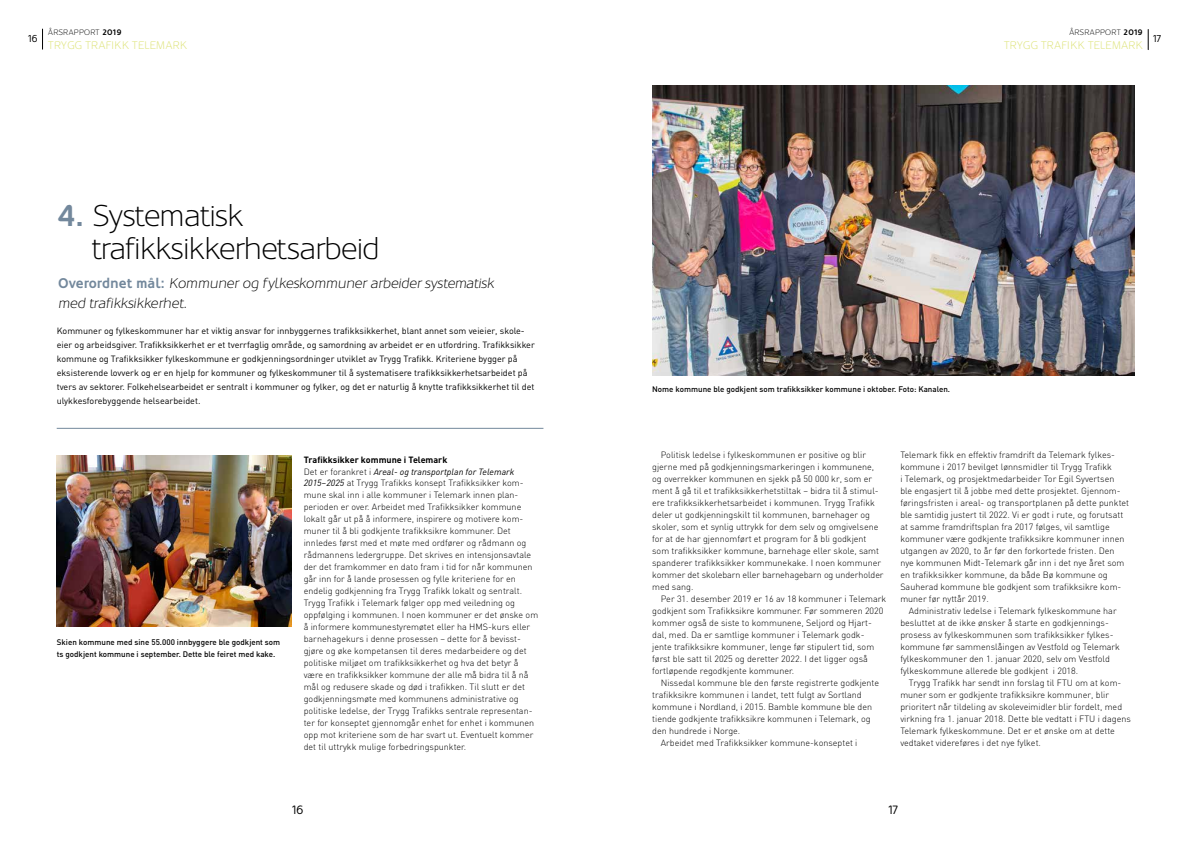
<style>
.page{position:relative;width:1191px;height:842px;background:#fff}
.page>*{position:absolute;margin:0;border:0;box-sizing:border-box;transform-origin:0 0}
.t1{font:300 30px/33px "Oblik";color:#000}
.t2{font:italic 300 14px/20px "Oblik";color:#000}
.t3{font:12px "Oblik";color:#000}
.t4{font:300 11px "Oblik";letter-spacing:.05em;color:#dbe16f}
.t5{font:10px "Oblik";color:#000}
.t6{font:300 9px/12px "DIN";color:#000}
.t7{font:9px/14px "DIN";color:#000}
.t8{font:italic 9px "DINOT";color:#000}
.t9{font:700 9px "DIN";color:#000}
.t10{font:500 8px/12px "DIN";color:#000}
.t11{font:300 8px "Oblik";letter-spacing:.05em;color:#000}
.s1{font-weight:700}
.s2{font-weight:700;color:#73889c}
.s3{font-weight:700;font-style:normal;color:#73889c}
.s4{font-family:"DIN";font-weight:300;font-style:normal}
.s5{font-family:"DINOT";font-weight:400;font-style:italic}
</style>
<div class="page">
<svg style="left:42px;top:29px;width:1px;height:20px"></svg>
<svg style="left:1148px;top:29px;width:1px;height:21px"></svg>
<hr style="left:57px;top:428px;width:486px;height:1px;background:#73889c">
<img style="left:57px;top:455px;width:235px;height:172px">
<img style="left:652px;top:85px;width:482px;height:291px">
<p class="t5" style="left:28px;top:33px;width:11px">16</p>
<p class="t11" style="left:48px;top:28px;width:75px">ÅRSRAPPORT <span class="s1">2019</span></p>
<p class="t4" style="left:48px;top:39px;width:140px">TRYGG TRAFIKK TELEMARK</p>
<p class="t11" style="left:1069px;top:28px;width:75px">ÅRSRAPPORT <span class="s1">2019</span></p>
<p class="t4" style="left:1004px;top:39px;width:140px">TRYGG TRAFIKK TELEMARK</p>
<p class="t5" style="left:1153px;top:33px;width:9px">17</p>
<h1 class="t1" style="left:92px;top:199px;width:289px;text-indent:-34px"><span class="s2">4.</span> Systematisk trafikksikkerhetsarbeid</h1>
<h2 class="t2" style="left:58px;top:273px;width:437px"><span class="s3">Overordnet mål:</span> Kommuner og fylkeskommuner arbeider systematisk med trafikksikkerhet.</h2>
<p class="t7" style="left:57px;top:323px;width:479px">Kommuner og fylkeskommuner har et viktig ansvar for innbyggernes trafikksikkerhet, blant annet som veieier, skole&shy;eier og arbeidsgiver. Trafikksikkerhet er et tverrfaglig område, og samordning av arbeidet er en utfordring. Trafikksikker kommune og Trafikksikker fylkeskommune er godkjenningsordninger utviklet av Trygg Trafikk. Kriteriene bygger på eksisterende lovverk og er en hjelp for kommuner og fylkeskommuner til å systematisere trafikksikkerhetsarbeidet på tvers av sektorer. Folkehelsearbeidet er sentralt i kommuner og fylker, og det er naturlig å knytte trafikksikkerhet til det ulykkesforebyggende helsearbeidet.</p>
<p class="t10" style="left:57px;top:636px;width:225px">Skien kommune med sine 55.000 innbyggere ble godkjent som ts godkjent kommune i september. Dette ble feiret med kake.</p>
<p class="t9" style="left:304px;top:453px;width:145px">Trafikksikker kommune i Telemark</p>
<p class="t8" style="left:304px;top:464px;width:212px"><span class="s4">Det er forankret i</span> Areal- og transportplan for Telemark</p>
<p class="t6" style="left:304px;top:477px;width:236px"><span class="s5">2015–2025</span> at Trygg Trafikks konsept Trafikksikker kom&shy;mune skal inn i alle kommuner i Telemark innen plan&shy;perioden er over. Arbeidet med Trafikksikker kommune lokalt går ut på å informere, inspirere og motivere kom&shy;muner til å bli godkjente trafikksikre kommuner. Det innledes først med et møte med ordfører og rådmann og rådmannens ledergruppe. Det skrives en intensjonsavtale der det framkommer en dato fram i tid for når kommunen går inn for å lande prosessen og fylle kriteriene for en endelig godkjenning fra Trygg Trafikk lokalt og sentralt.<br>Trygg Trafikk i Telemark følger opp med veiledning og oppfølging i kommunen. I noen kommuner er det ønske om å informere kommunestyremøtet eller ha HMS-kurs eller barnehagekurs i denne prosessen – dette for å bevisst&shy;gjøre og øke kompetansen til deres medarbeidere og det politiske miljøet om trafikksikkerhet og hva det betyr å være en trafikksikker kommune der alle må bidra til å nå mål og redusere skade og død i trafikken. Til slutt er det godkjenningsmøte med kommunens administrative og politiske ledelse, der Trygg Trafikks sentrale representan&shy;ter for konseptet gjennomgår enhet for enhet i kommunen opp mot kriteriene som de har svart ut. Eventuelt kommer det til uttrykk mulige forbedringspunkter.</p>
<p class="t10" style="left:652px;top:383px;width:299px">Nome kommune ble godkjent som trafikksikker kommune i oktober. Foto: Kanalen.</p>
<p class="t6" style="left:652px;top:449px;width:233px;text-indent:9px">Politisk ledelse i fylkeskommunen er positive og blir gjerne med på godkjenningsmarkeringen i kommunene, og overrekker kommunen en sjekk på 50 000 kr, som er ment å gå til et trafikksikkerhetstiltak – bidra til å stimul&shy;ere trafikksikkerhetsarbeidet i kommunen. Trygg Trafikk deler ut godkjenningskilt til kommunen, barnehager og skoler, som et synlig uttrykk for dem selv og omgivelsene for at de har gjennomført et program for å bli godkjent som trafikksikker kommune, barnehage eller skole, samt spanderer trafikksikker kommunekake. I noen kommuner kommer det skolebarn eller barnehagebarn og underholder med sang.</p>
<p class="t6" style="left:652px;top:593px;width:235px;text-indent:9px">Per 31. desember 2019 er 16 av 18 kommuner i Telemark godkjent som Trafikksikre kommuner. Før sommeren 2020 kommer også de siste to kommunene, Seljord og Hjart&shy;dal, med. Da er samtlige kommuner i Telemark godk&shy;jente trafikksikre kommuner, lenge før stipulert tid, som først ble satt til 2025 og deretter 2022. I det ligger også fortløpende regodkjente kommuner.</p>
<p class="t6" style="left:660px;top:677px;width:220px">Nissedal kommune ble den første registrerte godkjente</p>
<p class="t6" style="left:652px;top:689px;width:211px">trafikksikre kommunen i landet, tett fulgt av Sortland</p>
<p class="t6" style="left:652px;top:701px;width:221px">kommune i Nordland, i 2015. Bamble kommune ble den</p>
<p class="t6" style="left:652px;top:713px;width:220px">tiende godkjente trafikksikre kommunen i Telemark, og</p>
<p class="t6" style="left:652px;top:725px;width:90px">den hundrede i Norge.</p>
<p class="t6" style="left:660px;top:737px;width:198px">Arbeidet med Trafikksikker kommune-konseptet i</p>
<p class="t6" style="left:900px;top:449px;width:230px">Telemark fikk en effektiv framdrift da Telemark fylkes&shy;kommune i 2017 bevilget lønnsmidler til Trygg Trafikk<br>i Telemark, og prosjektmedarbeider Tor Egil Syvertsen<br>ble engasjert til å jobbe med dette prosjektet. Gjennom&shy;føringsfristen i areal- og transportplanen på dette punktet ble samtidig justert til 2022. Vi er godt i rute, og forutsatt at samme framdriftsplan fra 2017 følges, vil samtlige kommuner være godkjente trafikksikre kommuner innen utgangen av 2020, to år før den forkortede fristen. Den nye kommunen Midt-Telemark går inn i det nye året som en trafikksikker kommune, da både Bø kommune og Sauherad kommune ble godkjent som trafikksikre kom&shy;muner før nyttår 2019.</p>
<p class="t6" style="left:900px;top:605px;width:221px;text-indent:9px">Administrativ ledelse i Telemark fylkeskommune har besluttet at de ikke ønsker å starte en godkjennings&shy;prosess av fylkeskommunen som trafikksikker fylkes&shy;kommune før sammenslåingen av Vestfold og Telemark fylkeskommuner den 1. januar 2020, selv om Vestfold fylkeskommune allerede ble godkjent i 2018.</p>
<p class="t6" style="left:900px;top:677px;width:232px;text-indent:9px">Trygg Trafikk har sendt inn forslag til FTU om at kom&shy;muner som er godkjente trafikksikre kommuner, blir prioritert når tildeling av skoleveimidler blir fordelt, med virkning fra 1. januar 2018. Dette ble vedtatt i FTU i dagens Telemark fylkeskommune. Det er et ønske om at dette vedtaket videreføres i det nye fylket.</p>
<h3 class="t3" style="left:292px;top:803px;width:13px">16</h3>
<h3 class="t3" style="left:888px;top:803px;width:11px">17</h3>
</div>
